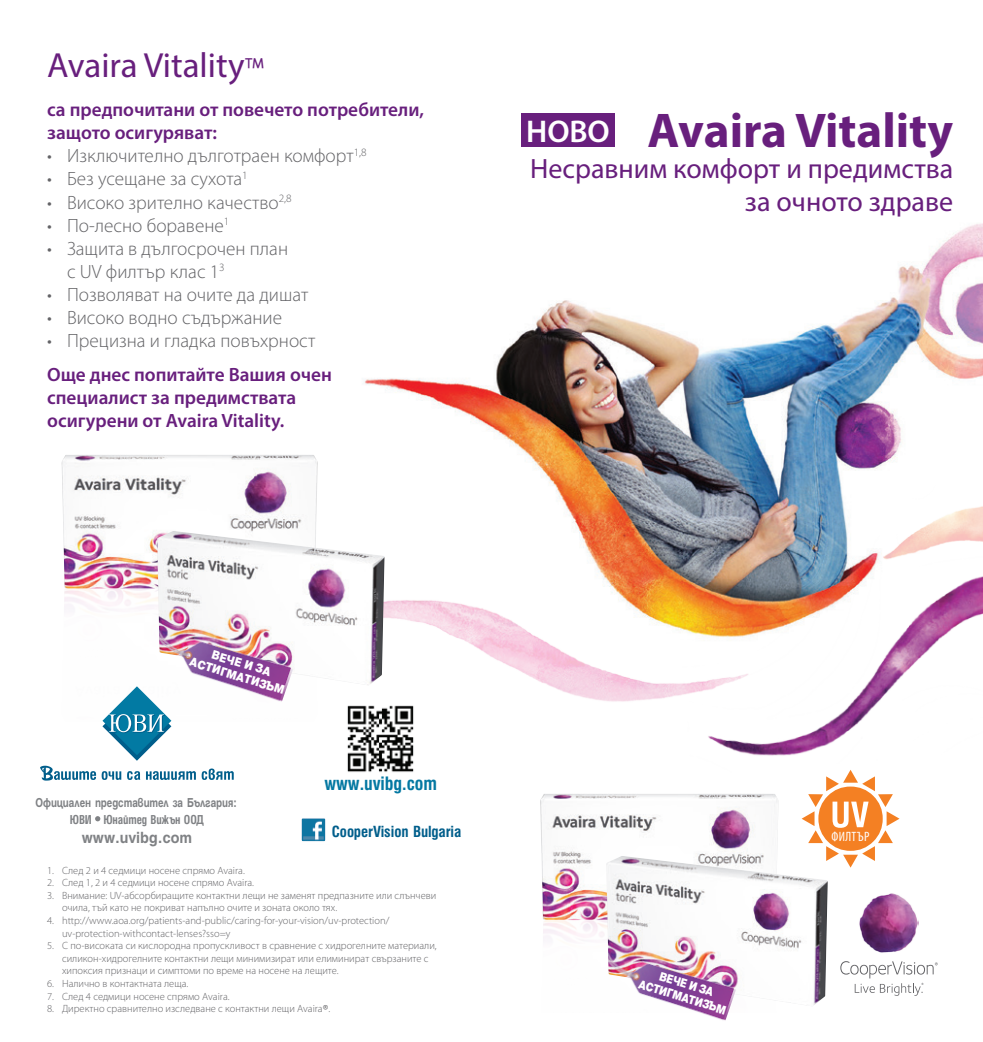
<style>
.page{position:relative;width:983px;height:1042px;background:#fff}
.page>*{position:absolute;margin:0;border:0;box-sizing:border-box;transform-origin:0 0}
.t1{font:700 49px "Myriad Pro";color:#681f7d}
.t2{font:35px "Myriad Pro";color:#681f7d}
.t3{font:28px/33.6px "Myriad Pro";color:#681f7d;text-align:right}
.t4{font:21.18px "Helen BG Condensed Bold";color:#0478a2}
.t5{font:300 19.25px/23.1px "Myriad Pro";color:#636366}
.t6{font:600 19.25px/23.1px "Myriad Pro";color:#681f7d}
.t7{font:17.5px "Helen BG Condensed Bold";color:#005e8b}
.t8{font:17.5px "Helen BG Bold";color:#808285;scale:.93 1}
.t9{font:14px "Helen BG Bold";letter-spacing:-.015em;color:#808285;scale:.8 1}
.t10{font:14px "Helen BG Condensed Bold";letter-spacing:-.01em;color:#808285;scale:.93 1}
.t11{font:condensed 13.65px "Myriad Pro";letter-spacing:.02em;color:#fff}
.t12{font:13.47px/13.5px "Helen BG Light Bold";color:#fff;text-align:center;scale:.85 1}
.t13{font:13.47px/13.5px "Helen BG Light Bold";color:#fff;text-align:center;scale:.9 1}
.t14{font:300 10.5px/12.6px "Myriad Pro";color:#636366}
.s1{font-family:"Foundry Sterling";font-size:28px}
.s2{font-weight:600;font-size:31.5px;color:#fff}
.s3{font-family:"Foundry Sterling";font-weight:400}
</style>
<div class="page">
<img style="left:317px;top:223px;width:665px;height:579px">
<img style="left:672px;top:525px;width:310px;height:251px">
<img style="left:856px;top:486px;width:126px;height:93px">
<img style="left:317px;top:589px;width:450px;height:128px">
<img style="left:859px;top:893px;width:59px;height:60px">
<svg style="left:840px;top:961px;width:97px;height:35px"></svg>
<img style="left:540px;top:794px;width:238px;height:125px">
<img style="left:61px;top:455px;width:256px;height:266px">
<div style="left:521px;top:113px;width:93px;height:34px;background:#681f7d"></div>
<img style="left:343px;top:701px;width:75px;height:75px">
<svg style="left:95px;top:816px;width:5px;height:5px"></svg>
<svg style="left:40px;top:766px;width:56px;height:14px"></svg>
<svg style="left:102px;top:771px;width:19px;height:9px"></svg>
<svg style="left:127px;top:771px;width:13px;height:9px"></svg>
<svg style="left:146px;top:768px;width:88px;height:12px"></svg>
<svg style="left:102px;top:686px;width:69px;height:75px"></svg>
<img style="left:301px;top:818px;width:25px;height:24px">
<img style="left:157px;top:531px;width:227px;height:154px">
<img style="left:606px;top:856px;width:221px;height:149px">
<img style="left:607px;top:944px;width:129px;height:77px">
<svg style="left:801px;top:770px;width:98px;height:97px"></svg>
<img style="left:159px;top:621px;width:134px;height:91px">
<h2 class="t2" style="left:47px;top:43px;width:219px">Avaira Vitality<span class="s1">™</span></h2>
<h3 class="t6" style="left:47px;top:98px;width:378px">са предпочитани от повечето потребители, защото осигуряват:</h3>
<h3 class="t5" style="left:47px;top:144px;width:321px">• Изключително дълготраен комфорт<sup>1,8</sup></h3>
<h3 class="t5" style="left:47px;top:167px;width:202px">• Без усещане за сухота<sup>1</sup></h3>
<h3 class="t5" style="left:47px;top:190px;width:246px">• Високо зрително качество<sup>2,8</sup></h3>
<h3 class="t5" style="left:47px;top:213px;width:183px">• По-лесно боравене<sup>1</sup></h3>
<h3 class="t5" style="left:67px;top:237px;width:222px;text-indent:-20px">• Защита в дългосрочен план с UV филтър клас 1<sup>3</sup></h3>
<h3 class="t5" style="left:47px;top:283px;width:263px">• Позволяват на очите да дишат</h3>
<h3 class="t5" style="left:47px;top:306px;width:236px">• Високо водно съдържание</h3>
<h3 class="t5" style="left:47px;top:329px;width:270px">• Прецизна и гладка повъхрност</h3>
<h3 class="t6" style="left:47px;top:362px;width:286px">Oще днес попитайте Вашия очен специалист за предимствата осигурени от Avaira Vitality.</h3>
<h1 class="t1" style="left:526px;top:98px;width:428px"><span class="s2">НОВО</span> Avaira Vitality</h1>
<h3 class="t3" style="left:530px;top:151px;width:424px">Несравним комфорт и предимства за очното здраве</h3>
<p class="t13" style="left:196px;top:642px;width:111px;rotate:17deg">Вече и за астигматизъм</p>
<h3 class="t4" style="left:324px;top:773px;width:114px">www.uvibg.com</h3>
<h3 class="t9" style="left:36px;top:795px;width:254px">Официален представител за България:</h3>
<h3 class="t10" style="left:70px;top:812px;width:145px">ЮВИ Юнайтед вижън ООД</h3>
<h3 class="t8" style="left:82px;top:828px;width:120px">www.uvibg.com</h3>
<h3 class="t7" style="left:331px;top:822px;width:131px">CooperVision Bulgaria</h3>
<p class="t14" style="left:47px;top:863px;width:199px">1. След 2 и 4 седмици носене спрямо Avaira.</p>
<p class="t14" style="left:47px;top:876px;width:208px">2. След 1, 2 и 4 седмици носене спрямо Avaira.</p>
<p class="t14" style="left:62px;top:889px;width:375px;text-indent:-15px">3. Внимание: UV-абсорбиращите контактни лещи не заменят предпазните или слънчеви очила, тъй като не покриват напълно очите и зоната около тях.</p>
<p class="t14" style="left:62px;top:914px;width:329px;text-indent:-15px">4. http://www.aoa.org/patients-and-public/caring-for-your-vision/uv-protection/ uv-protection-withcontact-lenses?sso=y</p>
<p class="t14" style="left:62px;top:939px;width:376px;text-indent:-15px">5. С по-високата си кислородна пропускливост в сравнение с хидрогелните материали, силикон-хидрогелните контактни лещи минимизират или елиминират свързаните с хипоксия признаци и симптоми по време на носене на лещите.</p>
<p class="t14" style="left:47px;top:977px;width:142px">6. Налично в контактната леща.</p>
<p class="t14" style="left:47px;top:989px;width:184px">7. След 4 седмици носене спрямо Avaira.</p>
<p class="t14" style="left:47px;top:1002px;width:284px">8. Директно сравнително изследване с контактни лещи Avaira<span class="s3">®</span>.</p>
<p class="t12" style="left:645px;top:964px;width:108px;rotate:17deg">Вече и за астигматизъм</p>
<p class="t11" style="left:831px;top:828px;width:39px">филтър</p>
</div>
